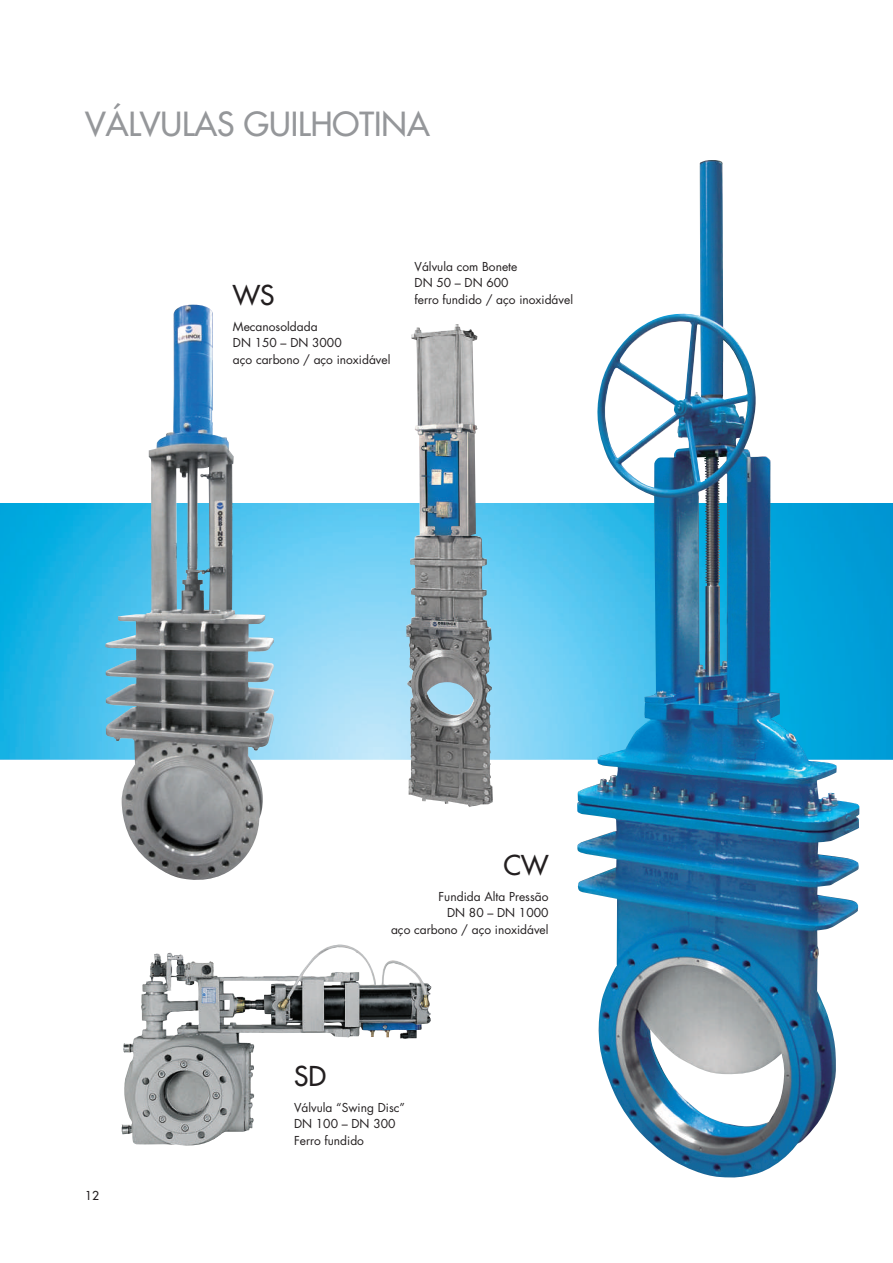
<style>
.page{position:relative;width:893px;height:1263px;background:#fff}
.page>*{position:absolute;margin:0;border:0;box-sizing:border-box;transform-origin:0 0}
.t1{font:32.4px "Futura";color:#95979a}
.t2{font:26.7px "Futura";color:#231f20}
.t3{font:12px/16.5px "Futura";color:#231f20}
.t4{font:12px "Futura";color:#231f20}
</style>
<div class="page">
<img style="left:0;top:504px;width:893px;height:255px">
<img style="left:105px;top:305px;width:170px;height:575px">
<img style="left:121px;top:945px;width:215px;height:201px">
<img style="left:577px;top:160px;width:282px;height:1018px">
<img style="left:406px;top:324px;width:87px;height:483px">
<h1 class="t1" style="left:85px;top:103px;width:346px">VÁLVULAS GUILHOTINA</h1>
<h2 class="t2" style="left:233px;top:278px;width:43px">WS</h2>
<p class="t3" style="left:233px;top:318px;width:159px">Mecanosoldada<br>DN 150 – DN 3000<br>aço carbono / aço inoxidável</p>
<p class="t3" style="left:415px;top:258px;width:160px">Válvula com Bonete<br>DN 50 – DN 600<br>ferro fundido / aço inoxidável</p>
<h2 class="t2" style="left:504px;top:848px;width:46px">CW</h2>
<h2 class="t2" style="left:294px;top:1058px;width:34px">SD</h2>
<p class="t3" style="left:391px;top:888px;width:159px;text-align:right">Fundida Alta Pressão<br>DN 80 – DN 1000<br>aço carbono / aço inoxidável</p>
<p class="t4" style="left:85px;top:1188px;width:15px">12</p>
<p class="t3" style="left:294px;top:1099px;width:112px">Válvula “Swing Disc”<br>DN 100 – DN 300<br>Ferro fundido</p>
</div>
